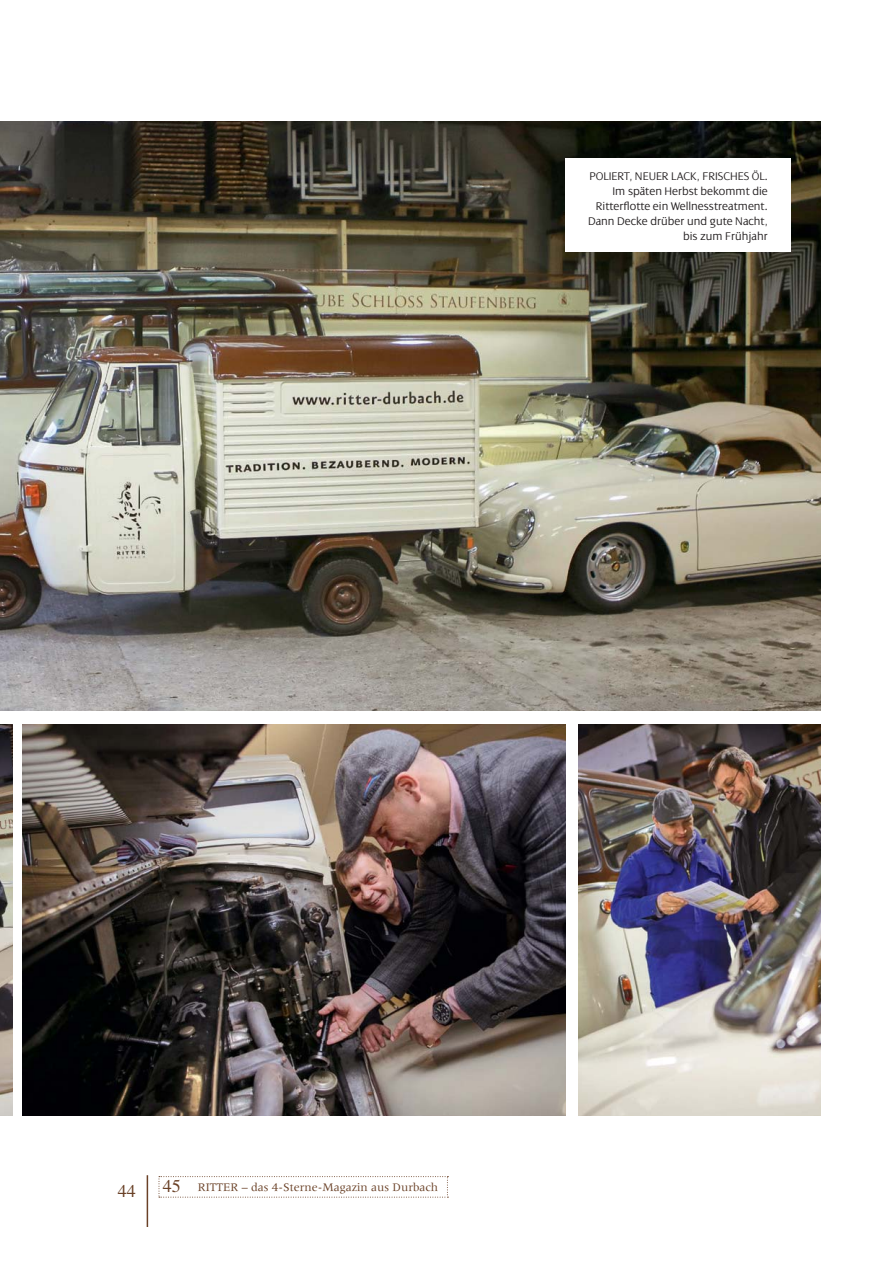
<style>
.page{position:relative;width:893px;height:1263px;background:#fff}
.page>*{position:absolute;margin:0;border:0;box-sizing:border-box;transform-origin:0 0}
.t1{font:18px "Times";color:#6a4127}
.t2{font:300 12px/15px "Dialog";color:#231f20;text-align:right}
.t3{font:12px "Meridien";color:#6a4127}
.s1{font-family:"Times";font-size:18px}
</style>
<div class="page">
<img style="left:0;top:121px;width:820px;height:590px">
<hr style="left:147px;top:1175px;width:1px;height:51px;background:#6a4127">
<svg style="left:159px;top:1176px;width:289px;height:22px"></svg>
<img style="left:0;top:725px;width:13px;height:391px">
<img style="left:23px;top:725px;width:542px;height:391px">
<img style="left:578px;top:725px;width:242px;height:391px">
<div style="left:565px;top:158px;width:225px;height:94px;background:#fff"></div>
<p class="t2" style="left:588px;top:170px;width:181px">POLIERT, NEUER LACK, FRISCHES ÖL.<br>Im späten Herbst bekommt die<br>Ritterflotte ein Wellnesstreatment.<br>Dann Decke drüber und gute Nacht, bis zum Frühjahr</p>
<h1 class="t1" style="left:118px;top:1184px;width:19px">44</h1>
<p class="t3" style="left:163px;top:1182px;width:277px"><span class="s1">45</span> RITTER – das 4-Sterne-Magazin aus Durbach</p>
</div>
